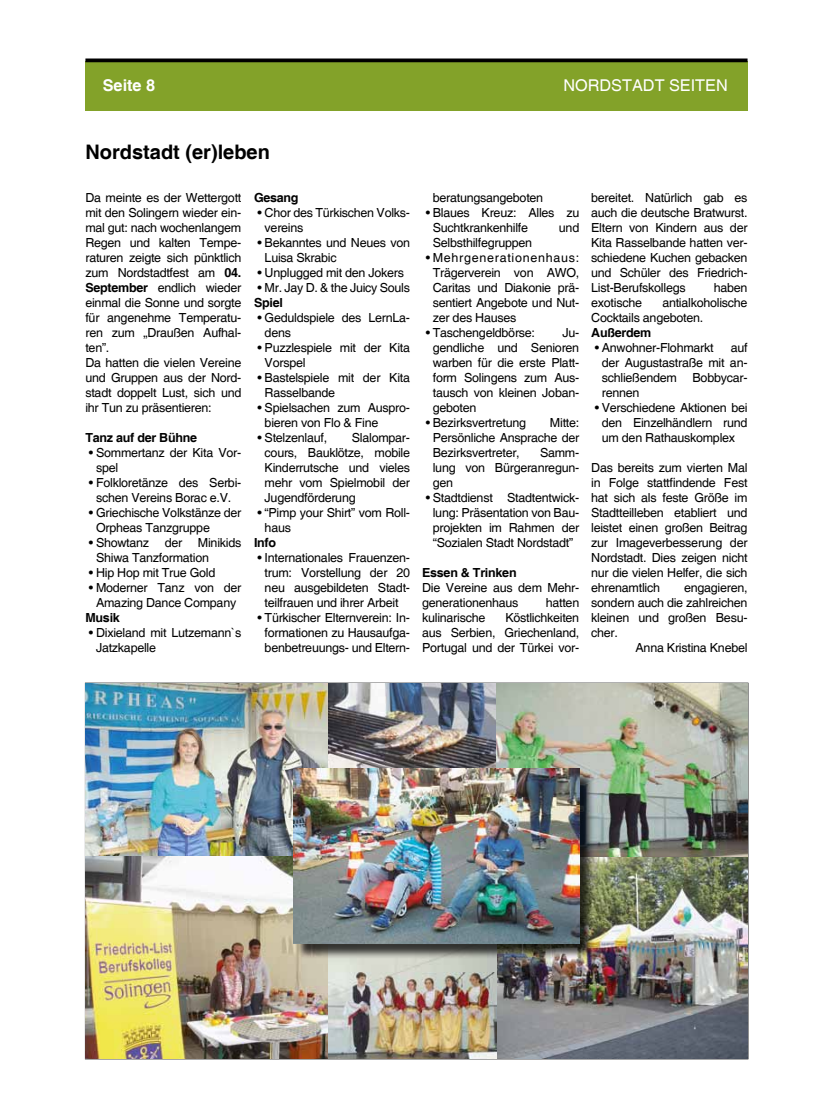
<style>
.page{position:relative;width:833px;height:1117px;background:#fff}
.page>*{position:absolute;margin:0;border:0;box-sizing:border-box;transform-origin:0 0}
.t1{font:700 20px "Helvetica";color:#000}
.t2{font:16.25px "Helvetica";color:#fff}
.t3{font:700 16.25px "Helvetica";color:#fff}
.t4{font:12.5px/15px "Helvetica";letter-spacing:-.02em;color:#000}
.t5{font:700 12.5px "Helvetica";letter-spacing:-.02em;color:#000}
.s1{font-weight:700}
</style>
<div class="page">
<div style="left:85px;top:61px;width:662px;height:50px;background:#83a229"></div>
<svg style="left:85px;top:58px;width:662px;height:4px;background:#202020"></svg>
<img style="left:497px;top:683px;width:250px;height:375px">
<img style="left:86px;top:683px;width:243px;height:173px">
<img style="left:329px;top:683px;width:168px;height:85px">
<img style="left:86px;top:856px;width:314px;height:202px">
<img style="left:329px;top:959px;width:168px;height:98px">
<div style="left:295px;top:770px;width:300px;height:189px;background:#000;opacity:.75"></div>
<img style="left:294px;top:768px;width:285px;height:175px">
<h2 class="t3" style="left:103px;top:75px;width:54px">Seite 8</h2>
<h2 class="t2" style="left:563px;top:75px;width:166px">NORDSTADT SEITEN</h2>
<h1 class="t1" style="left:85px;top:139px;width:186px">Nordstadt (er)leben</h1>
<p class="t4" style="left:85px;top:190px;width:157px">Da meinte es der Wettergott mit den Solingern wieder ein&shy;mal gut: nach wochenlangem<br>Regen und kalten Tempe&shy;raturen zeigte sich pünktlich zum Nordstadtfest am <span class="s1">04.<br>September</span> endlich wieder einmal die Sonne und sorgte für angenehme Temperatu&shy;ren zum „Draußen Aufhal&shy;ten”.<br>Da hatten die vielen Vereine und Gruppen aus der Nord&shy;stadt doppelt Lust, sich und ihr Tun zu präsentieren:</p>
<p class="t5" style="left:85px;top:429px;width:113px">Tanz auf der Bühne</p>
<p class="t4" style="left:96px;top:445px;width:147px;text-indent:-7px">• Sommertanz der Kita Vor&shy;spel</p>
<p class="t4" style="left:89px;top:475px;width:154px;text-align:center">• Folkloretänze des Serbi&shy;schen Vereins Borac e.V.</p>
<p class="t4" style="left:96px;top:505px;width:147px;text-indent:-7px">• Griechische Volkstänze der<br>Orpheas Tanzgruppe</p>
<p class="t4" style="left:96px;top:535px;width:147px;text-indent:-7px">• Showtanz der Minikids<br>Shiwa Tanzformation</p>
<p class="t4" style="left:89px;top:565px;width:128px">• Hip Hop mit True Gold</p>
<p class="t4" style="left:89px;top:580px;width:154px;text-align:center">• Moderner Tanz von der<br>Amazing Dance Company</p>
<p class="t5" style="left:85px;top:609px;width:36px">Musik</p>
<p class="t4" style="left:96px;top:625px;width:147px;text-indent:-7px">• Dixieland mit Lutzemann`s<br>Jatzkapelle</p>
<p class="t5" style="left:254px;top:190px;width:46px">Gesang</p>
<p class="t4" style="left:265px;top:205px;width:147px;text-indent:-7px">• Chor des Türkischen Volks&shy;vereins</p>
<p class="t4" style="left:265px;top:235px;width:147px;text-indent:-7px">• Bekanntes und Neues von<br>Luisa Skrabic</p>
<p class="t4" style="left:257px;top:265px;width:148px">• Unplugged mit den Jokers</p>
<p class="t4" style="left:257px;top:280px;width:154px">• Mr. Jay D. &amp; the Juicy Souls</p>
<p class="t5" style="left:254px;top:295px;width:30px">Spiel</p>
<p class="t4" style="left:265px;top:310px;width:147px;text-indent:-7px">• Geduldspiele des LernLa&shy;dens</p>
<p class="t4" style="left:265px;top:340px;width:147px;text-indent:-7px">• Puzzlespiele mit der Kita<br>Vorspel</p>
<p class="t4" style="left:265px;top:370px;width:147px;text-indent:-7px">• Bastelspiele mit der Kita<br>Rasselbande</p>
<p class="t4" style="left:265px;top:400px;width:147px;text-indent:-7px">• Spielsachen zum Auspro&shy;bieren von Flo &amp; Fine</p>
<p class="t4" style="left:257px;top:430px;width:71px">• Stelzenlauf,</p>
<p class="t4" style="left:265px;top:430px;width:147px;text-align:justify;text-indent:87px">Slalompar&shy;cours, Bauklötze, mobile Kinderrutsche und vieles mehr vom Spielmobil der Jugendförderung</p>
<p class="t4" style="left:265px;top:505px;width:147px;text-indent:-7px">• “Pimp your Shirt” vom Roll&shy;haus</p>
<p class="t5" style="left:254px;top:535px;width:24px">Info</p>
<p class="t4" style="left:257px;top:550px;width:154px;text-align:center">• Internationales Frauenzen&shy;trum: Vorstellung der 20 neu ausgebildeten Stadt&shy;teilfrauen und ihrer Arbeit</p>
<p class="t4" style="left:257px;top:610px;width:154px;text-align:center">• Türkischer Elternverein: In&shy;formationen zu Hausaufga&shy;benbetreuungs- und Eltern-</p>
<p class="t4" style="left:433px;top:190px;width:112px">beratungsangeboten</p>
<p class="t4" style="left:433px;top:205px;width:148px;text-indent:-7px">• Blaues Kreuz: Alles zu<br>Suchtkrankenhilfe</p>
<p class="t4" style="left:559px;top:220px;width:22px">und</p>
<p class="t4" style="left:433px;top:235px;width:101px">Selbsthilfegruppen</p>
<p class="t4" style="left:433px;top:250px;width:148px;text-align:justify;text-indent:-7px">• Mehrgenerationenhaus:<br>Trägerverein von AWO, Caritas und Diakonie prä&shy;sentiert Angebote und Nut&shy;zer des Hauses</p>
<p class="t4" style="left:426px;top:325px;width:111px">• Taschengeldbörse:</p>
<p class="t4" style="left:433px;top:325px;width:148px;text-align:justify;text-indent:130px">Ju&shy;gendliche und Senioren warben für die erste Platt&shy;form Solingens zum Aus&shy;tausch von kleinen Joban&shy;geboten</p>
<p class="t4" style="left:426px;top:415px;width:102px">• Bezirksvertretung</p>
<p class="t4" style="left:433px;top:415px;width:148px;text-align:justify;text-indent:117px">Mitte:<br>Persönliche Ansprache der Bezirksvertreter,</p>
<p class="t4" style="left:433px;top:445px;width:148px;text-align:justify;text-indent:107px">Samm&shy;lung von Bürgeranregun&shy;gen</p>
<p class="t4" style="left:426px;top:490px;width:155px;text-align:center">• Stadtdienst Stadtentwick&shy;lung: Präsentation von Bau&shy;projekten im Rahmen der “Sozialen Stadt Nordstadt”</p>
<p class="t5" style="left:422px;top:564px;width:96px">Essen &amp; Trinken</p>
<p class="t4" style="left:422px;top:580px;width:159px">Die Vereine aus dem Mehr&shy;generationenhaus</p>
<p class="t4" style="left:546px;top:595px;width:35px">hatten</p>
<p class="t4" style="left:422px;top:610px;width:159px;text-align:justify;text-indent:83px">Köstlichkeiten aus Serbien, Griechenland, Portugal und der Türkei vor-</p>
<p class="t4" style="left:422px;top:610px;width:65px">kulinarische</p>
<p class="t4" style="left:591px;top:190px;width:158px;text-align:justify">bereitet. Natürlich gab es auch die deutsche Bratwurst.<br>Eltern von Kindern aus der Kita Rasselbande hatten ver&shy;schiedene Kuchen gebacken und Schüler des Friedrich-List-Berufskollegs</p>
<p class="t4" style="left:714px;top:280px;width:35px">haben</p>
<p class="t4" style="left:591px;top:295px;width:158px;text-indent:71px">antialkoholische<br>Cocktails angeboten.</p>
<p class="t5" style="left:591px;top:325px;width:62px">Außerdem</p>
<p class="t4" style="left:595px;top:340px;width:120px">• Anwohner-Flohmarkt</p>
<p class="t4" style="left:591px;top:295px;width:52px">exotische</p>
<p class="t4" style="left:602px;top:340px;width:147px;text-align:justify;text-indent:129px">auf der Augustastraße mit an&shy;schließendem Bobbycar&shy;rennen</p>
<p class="t4" style="left:595px;top:400px;width:154px;text-align:center">• Verschiedene Aktionen bei den Einzelhändlern rund um den Rathauskomplex</p>
<p class="t4" style="left:591px;top:460px;width:158px;text-align:justify">Das bereits zum vierten Mal in Folge stattfindende Fest hat sich als feste Größe im Stadtteilleben etabliert und leistet einen großen Beitrag zur Imageverbesserung der Nordstadt. Dies zeigen nicht nur die vielen Helfer, die sich ehrenamtlich</p>
<p class="t4" style="left:591px;top:580px;width:158px;text-align:justify;text-indent:93px">engagieren, sondern auch die zahlreichen kleinen und großen Besu&shy;cher.</p>
<p class="t4" style="left:635px;top:640px;width:113px">Anna Kristina Knebel</p>
</div>
